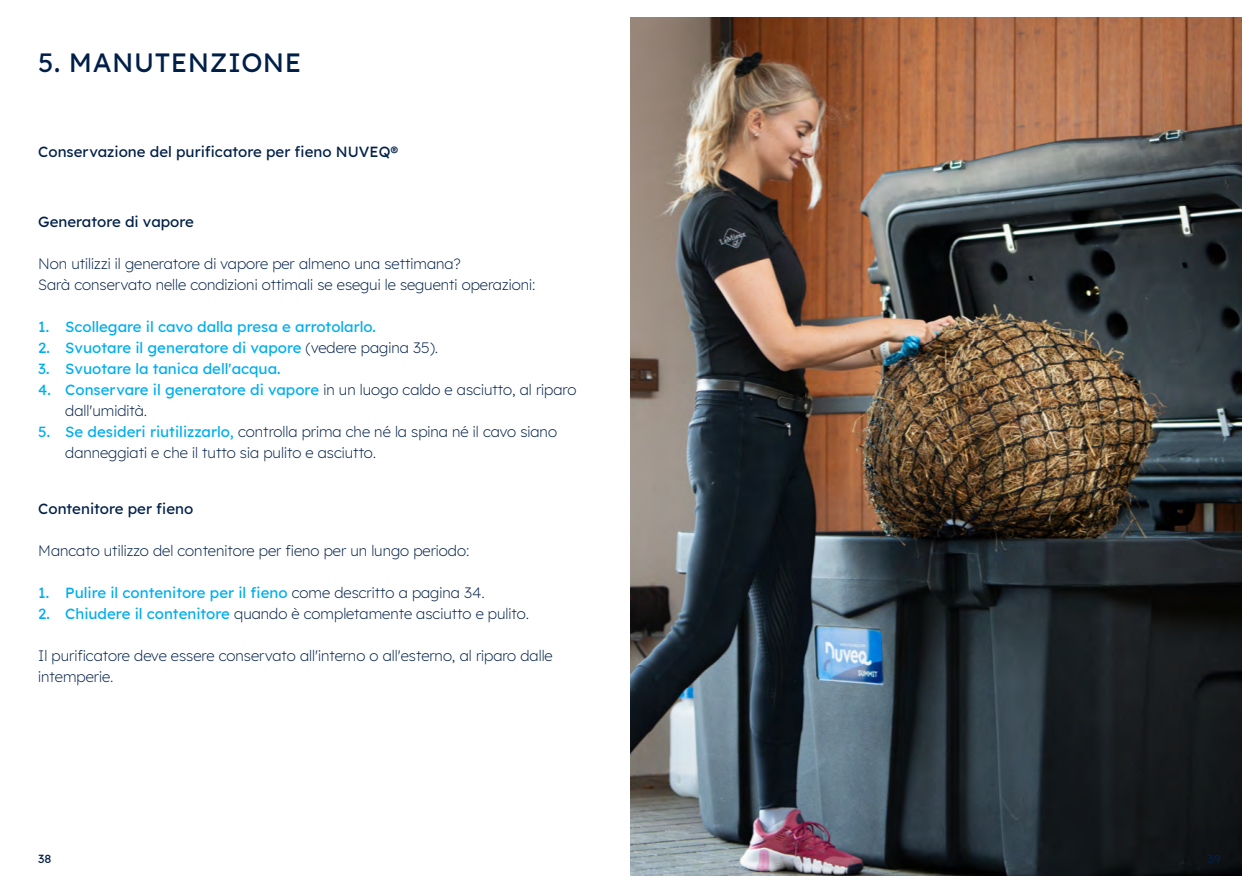
<style>
.page{position:relative;width:1259px;height:893px;background:#fff}
.page>*{position:absolute;margin:0;border:0;box-sizing:border-box;transform-origin:0 0}
.t1{font:500 27px "Lexend";letter-spacing:.02em;color:#001f48}
.t2{font:300 15px/21px "Lexend";color:#001f48}
.t3{font:500 15px "Lexend";color:#00aeef}
.t4{font:500 15px "Lexend";color:#001f48}
.t5{font:500 12px "Lexend";color:#001f48}
.s1{font-weight:300;color:#001f48}
.s2{font-weight:500;color:#00aeef}
</style>
<div class="page">
<img style="left:630px;top:17px;width:611px;height:859px">
<p class="t1" style="left:38px;top:43px;width:265px">5. MANUTENZIONE</p>
<p class="t4" style="left:38px;top:141px;width:361px">Conservazione del purificatore per fieno NUVEQ®</p>
<p class="t4" style="left:38px;top:211px;width:157px">Generatore di vapore</p>
<p class="t2" style="left:38px;top:252px;width:424px">Non utilizzi il generatore di vapore per almeno una settimana?</p>
<p class="t2" style="left:38px;top:273px;width:499px">Sarà conservato nelle condizioni ottimali se esegui le seguenti operazioni:</p>
<p class="t3" style="left:38px;top:316px;width:339px">1. Scollegare il cavo dalla presa e arrotolarlo.</p>
<p class="t3" style="left:38px;top:337px;width:402px">2. Svuotare il generatore di vapore <span class="s1">(vedere pagina 35).</span></p>
<p class="t3" style="left:38px;top:358px;width:244px">3. Svuotare la tanica dell'acqua.</p>
<p class="t2" style="left:65px;top:378px;width:512px;text-indent:-27px"><span class="s2">4. Conservare il generatore di vapore</span> in un luogo caldo e asciutto, al riparo dall'umidità.</p>
<p class="t2" style="left:65px;top:420px;width:493px;text-indent:-27px"><span class="s2">5. Se desideri riutilizzarlo,</span> controlla prima che né la spina né il cavo siano danneggiati e che il tutto sia pulito e asciutto.</p>
<p class="t4" style="left:38px;top:497px;width:157px">Contenitore per fieno</p>
<p class="t2" style="left:38px;top:539px;width:433px">Mancato utilizzo del contenitore per fieno per un lungo periodo:</p>
<p class="t3" style="left:38px;top:581px;width:448px">1. Pulire il contenitore per il fieno <span class="s1">come descritto a pagina 34.</span></p>
<p class="t2" style="left:38px;top:602px;width:492px"><span class="s2">2. Chiudere il contenitore</span> quando è completamente asciutto e pulito.</p>
<p class="t2" style="left:38px;top:644px;width:516px">Il purificatore deve essere conservato all'interno o all'esterno, al riparo dalle intemperie.</p>
<p class="t5" style="left:38px;top:850px;width:15px">38</p>
<p class="t5" style="left:1207px;top:850px;width:14px">39</p>
</div>
